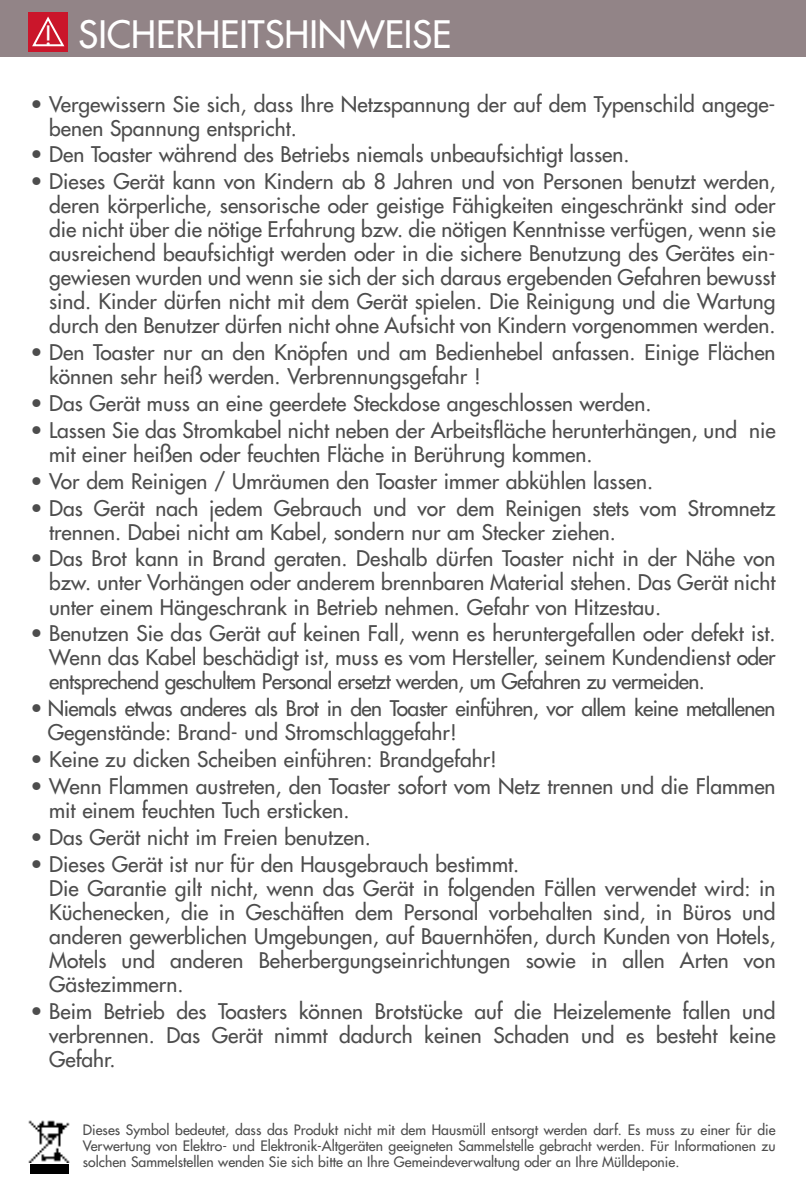
<style>
.page{position:relative;width:806px;height:1191px;background:#fff}
.page>*{position:absolute;margin:0;border:0;box-sizing:border-box;transform-origin:0 0}
.t1{font:36.8px "Futura";color:#fff}
.t2{font:21px/24px "Futura";color:#4d4d4d}
.t3{font:21px/24px "Futura";letter-spacing:-.03em;color:#4d4d4d}
.t4{font:14px/16px "Futura";color:#4d4d4d;text-align:justify}
.s1{font-size:26px}
</style>
<div class="page">
<div style="left:0;top:0;width:805px;height:57px;background:#928487"></div>
<div style="left:28px;top:12px;width:40px;height:40px;background:#ca162b"></div>
<svg style="left:32px;top:16px;width:32px;height:30px"></svg>
<img style="left:28px;top:1120px;width:42px;height:42px">
<div style="left:31px;top:1164px;width:38px;height:10px;background:#000"></div>
<h1 class="t1" style="left:44px;top:16px;width:408px"><span class="s1">!</span> SICHERHEITSHINWEISE</h1>
<p class="t2" style="left:49px;top:93px;width:727px;text-indent:-19px">• Vergewissern Sie sich, dass Ihre Netzspannung der auf dem Typenschild angege&shy;benen Spannung entspricht.</p>
<p class="t2" style="left:30px;top:144px;width:600px">• Den Toaster während des Betriebs niemals unbeaufsichtigt lassen.</p>
<p class="t2" style="left:49px;top:171px;width:727px;text-align:justify;text-indent:-19px">• Dieses Gerät kann von Kindern ab 8 Jahren und von Personen benutzt werden, deren körperliche, sensorische oder geistige Fähigkeiten eingeschränkt sind oder die nicht über die nötige Erfahrung bzw. die nötigen Kenntnisse verfügen, wenn sie ausreichend beaufsichtigt werden oder in die sichere Benutzung des Gerätes ein&shy;gewiesen wurden und wenn sie sich der sich daraus ergebenden Gefahren bewusst sind. Kinder dürfen nicht mit dem Gerät spielen. Die Reinigung und die Wartung durch den Benutzer dürfen nicht ohne Aufsicht von Kindern vorgenommen werden.</p>
<p class="t2" style="left:49px;top:342px;width:727px;text-indent:-19px">• Den Toaster nur an den Knöpfen und am Bedienhebel anfassen. Einige Flächen können sehr heiß werden. Verbrennungsgefahr !</p>
<p class="t2" style="left:30px;top:393px;width:622px">• Das Gerät muss an eine geerdete Steckdose angeschlossen werden.</p>
<p class="t2" style="left:49px;top:419px;width:727px;text-indent:-19px">• Lassen Sie das Stromkabel nicht neben der Arbeitsfläche herunterhängen, und nie mit einer heißen oder feuchten Fläche in Berührung kommen.</p>
<p class="t2" style="left:30px;top:470px;width:624px">• Vor dem Reinigen / Umräumen den Toaster immer abkühlen lassen.</p>
<p class="t2" style="left:49px;top:497px;width:727px;text-indent:-19px">• Das Gerät nach jedem Gebrauch und vor dem Reinigen stets vom Stromnetz trennen. Dabei nicht am Kabel, sondern nur am Stecker ziehen.</p>
<p class="t2" style="left:49px;top:548px;width:727px;text-align:justify;text-indent:-19px">• Das Brot kann in Brand geraten. Deshalb dürfen Toaster nicht in der Nähe von bzw. unter Vorhängen oder anderem brennbaren Material stehen. Das Gerät nicht unter einem Hängeschrank in Betrieb nehmen. Gefahr von Hitzestau.</p>
<p class="t2" style="left:49px;top:623px;width:727px;text-align:justify;text-indent:-19px">• Benutzen Sie das Gerät auf keinen Fall, wenn es heruntergefallen oder defekt ist.<br>Wenn das Kabel beschädigt ist, muss es vom Hersteller, seinem Kundendienst oder entsprechend geschultem Personal ersetzt werden, um Gefahren zu vermeiden.</p>
<p class="t3" style="left:48px;top:698px;width:728px;text-indent:-17px">• Niemals etwas anderes als Brot in den Toaster einführen, vor allem keine metallenen<br>Gegenstände: Brand- und Stromschlaggefahr!</p>
<p class="t2" style="left:30px;top:748px;width:467px">• Keine zu dicken Scheiben einführen: Brandgefahr!</p>
<p class="t2" style="left:49px;top:775px;width:727px;text-indent:-19px">• Wenn Flammen austreten, den Toaster sofort vom Netz trennen und die Flammen mit einem feuchten Tuch ersticken.</p>
<p class="t2" style="left:30px;top:826px;width:342px">• Das Gerät nicht im Freien benutzen.</p>
<p class="t2" style="left:49px;top:853px;width:727px;text-indent:-19px">• Dieses Gerät ist nur für den Hausgebrauch bestimmt.<br>Die Garantie gilt nicht, wenn das Gerät in folgenden Fällen verwendet wird: in Küchenecken, die in Geschäften dem Personal vorbehalten sind, in Büros und anderen gewerblichen Umgebungen, auf Bauernhöfen, durch Kunden von Hotels, Motels und anderen Beherbergungseinrichtungen sowie in allen Arten von Gästezimmern.</p>
<p class="t2" style="left:49px;top:1000px;width:727px;text-align:justify;text-indent:-19px">• Beim Betrieb des Toasters können Brotstücke auf die Heizelemente fallen und verbrennen. Das Gerät nimmt dadurch keinen Schaden und es besteht keine Gefahr.</p>
<p class="t4" style="left:83px;top:1122px;width:693px">Dieses Symbol bedeutet, dass das Produkt nicht mit dem Hausmüll entsorgt werden darf. Es muss zu einer für die Verwertung von Elektro- und Elektronik-Altgeräten geeigneten Sammelstelle gebracht werden. Für Informationen zu solchen Sammelstellen wenden Sie sich bitte an Ihre Gemeindeverwaltung oder an Ihre Mülldeponie.</p>
</div>
